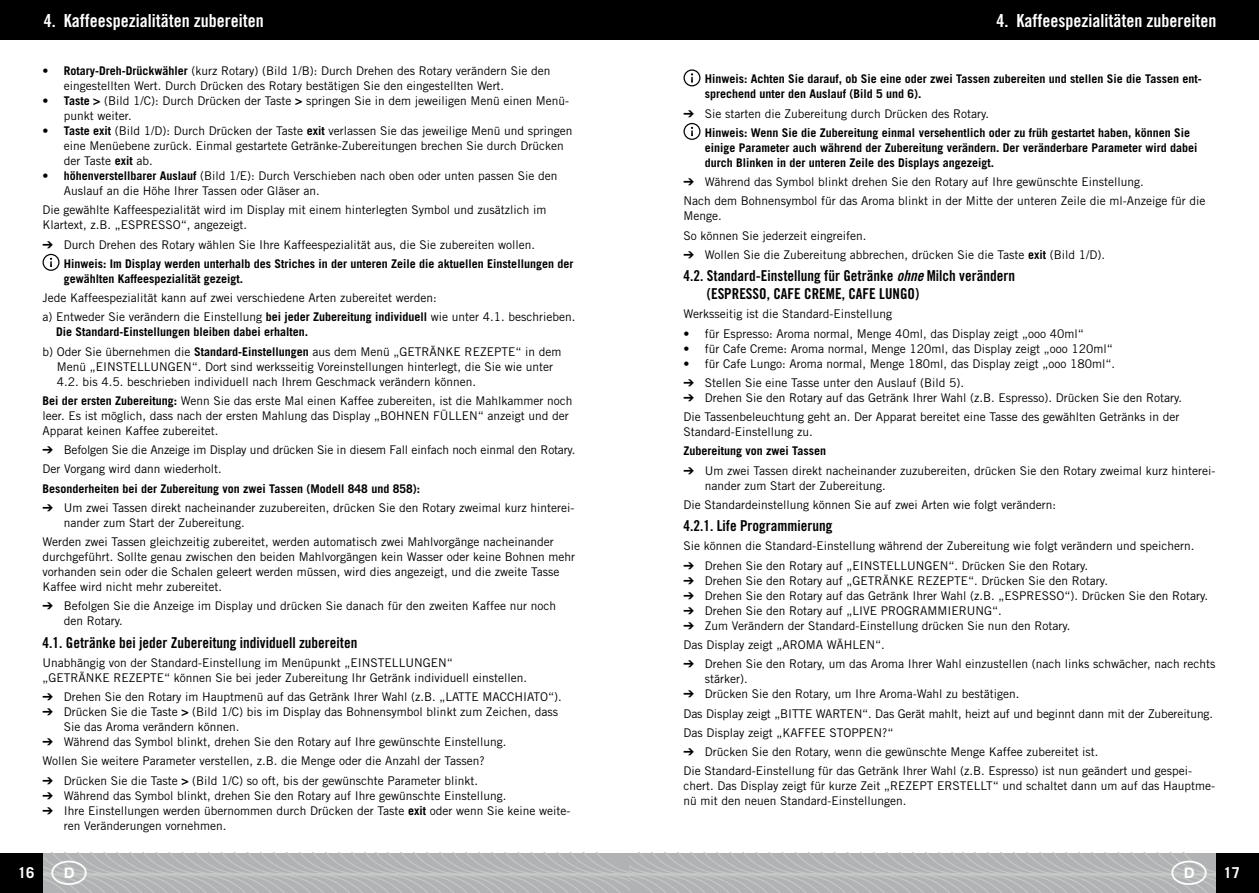
<style>
.page{position:relative;width:1259px;height:893px;background:#fff}
.page>*{position:absolute;margin:0;border:0;box-sizing:border-box;transform-origin:0 0}
.t1{font:18px "Trade Gothic LT Std Bd Cn 20";color:#fff}
.t2{font:15px/18px "Trade Gothic LT Std Bd Cn 20";color:#000}
.t3{font:700 15px "Trade Gothic LT Std";color:#fff}
.t4{font:12px/15px "Trade Gothic LT Std";color:#000}
.t5{font:700 12px/15px "Trade Gothic LT Std";color:#000}
.s1{font-weight:700}
.s2{font-weight:400}
.s3{font-family:"Trade Gothic LT Std Bd Cn 20 Obl"}
</style>
<div class="page">
<svg style="left:43px;top:254px;width:17px;height:17px"></svg>
<svg style="left:683px;top:69px;width:17px;height:17px"></svg>
<svg style="left:683px;top:123px;width:17px;height:17px"></svg>
<div style="left:0;top:0;width:1258px;height:40px;background:#000"></div>
<div style="left:1216px;top:853px;width:42px;height:40px;background:#000"></div>
<div style="left:0;top:853px;width:42px;height:40px;background:#000"></div>
<svg style="left:42px;top:853px;width:1174px;height:40px;background:#b5b6b7"></svg>
<h1 class="t1" style="left:44px;top:9px;width:221px">4. Kaffeespezialitäten zubereiten</h1>
<h1 class="t1" style="left:996px;top:9px;width:221px">4. Kaffeespezialitäten zubereiten</h1>
<p class="t4" style="left:64px;top:63px;width:488px;text-indent:-21px">• <span class="s1">Rotary-Dreh-Drückwähler</span> (kurz Rotary) (Bild 1/B): Durch Drehen des Rotary verändern Sie den eingestellten Wert. Durch Drücken des Rotary bestätigen Sie den eingestellten Wert.</p>
<p class="t4" style="left:64px;top:93px;width:507px;text-indent:-21px">• <span class="s1">Taste &gt;</span> (Bild 1/C): Durch Drücken der Taste <span class="s1">&gt;</span> springen Sie in dem jeweiligen Menü einen Menü&shy;punkt weiter.</p>
<p class="t4" style="left:64px;top:123px;width:510px;text-indent:-21px">• <span class="s1">Taste exit</span> (Bild 1/D): Durch Drücken der Taste <span class="s1">exit</span> verlassen Sie das jeweilige Menü und springen eine Menüebene zurück. Einmal gestartete Getränke-Zubereitungen brechen Sie durch Drücken der Taste <span class="s1">exit</span> ab.</p>
<p class="t4" style="left:64px;top:168px;width:495px;text-indent:-21px">• <span class="s1">höhenverstellbarer Auslauf</span> (Bild 1/E): Durch Verschieben nach oben oder unten passen Sie den<br>Auslauf an die Höhe Ihrer Tassen oder Gläser an.</p>
<p class="t4" style="left:43px;top:202px;width:505px">Die gewählte Kaffeespezialität wird im Display mit einem hinterlegten Symbol und zusätzlich im<br>Klartext, z.B. „ESPRESSO“, angezeigt.</p>
<p class="t4" style="left:64px;top:237px;width:473px">Durch Drehen des Rotary wählen Sie Ihre Kaffeespezialität aus, die Sie zubereiten wollen.</p>
<p class="t5" style="left:64px;top:256px;width:511px">Hinweis: Im Display werden unterhalb des Striches in der unteren Zeile die aktuellen Einstellungen der gewählten Kaffeespezialität gezeigt.</p>
<p class="t4" style="left:43px;top:288px;width:534px;line-height:19.2px">Jede Kaffeespezialität kann auf zwei verschiedene Arten zubereitet werden:<br>a) Entweder Sie verändern die Einstellung <span class="s1">bei jeder Zubereitung individuell</span> wie unter 4.1. beschrieben.</p>
<p class="t5" style="left:43px;top:322px;width:520px;line-height:19.2px;text-indent:14px">Die Standard-Einstellungen bleiben dabei erhalten.<br><span class="s2">b) Oder Sie übernehmen die</span> Standard-Einstellungen <span class="s2">aus dem Menü „GETRÄNKE REZEPTE“ in dem</span></p>
<p class="t4" style="left:57px;top:359px;width:498px">Menü „EINSTELLUNGEN“. Dort sind werksseitig Voreinstellungen hinterlegt, die Sie wie unter<br>4.2. bis 4.5. beschrieben individuell nach Ihrem Geschmack verändern können.</p>
<p class="t4" style="left:43px;top:393px;width:531px"><span class="s1">Bei der ersten Zubereitung:</span> Wenn Sie das erste Mal einen Kaffee zubereiten, ist die Mahlkammer noch leer. Es ist möglich, dass nach der ersten Mahlung das Display „BOHNEN FÜLLEN“ anzeigt und der<br>Apparat keinen Kaffee zubereitet.</p>
<p class="t4" style="left:43px;top:440px;width:534px;line-height:19.2px;text-indent:21px">Befolgen Sie die Anzeige im Display und drücken Sie in diesem Fall einfach noch einmal den Rotary.<br>Der Vorgang wird dann wiederholt.</p>
<p class="t5" style="left:43px;top:481px;width:379px">Besonderheiten bei der Zubereitung von zwei Tassen (Modell 848 und 858):</p>
<p class="t4" style="left:64px;top:500px;width:512px">Um zwei Tassen direkt nacheinander zuzubereiten, drücken Sie den Rotary zweimal kurz hinterei&shy;nander zum Start der Zubereitung.</p>
<p class="t4" style="left:43px;top:534px;width:534px">Werden zwei Tassen gleichzeitig zubereitet, werden automatisch zwei Mahlvorgänge nacheinander durchgeführt. Sollte genau zwischen den beiden Mahlvorgängen kein Wasser oder keine Bohnen mehr vorhanden sein oder die Schalen geleert werden müssen, wird dies angezeigt, und die zweite Tasse Kaffee wird nicht mehr zubereitet.</p>
<p class="t4" style="left:64px;top:598px;width:494px">Befolgen Sie die Anzeige im Display und drücken Sie danach für den zweiten Kaffee nur noch den Rotary.</p>
<p class="t2" style="left:43px;top:633px;width:316px">4.1. Getränke bei jeder Zubereitung individuell zubereiten</p>
<p class="t4" style="left:43px;top:655px;width:486px">Unabhängig von der Standard-Einstellung im Menüpunkt „EINSTELLUNGEN“<br>„GETRÄNKE REZEPTE“ können Sie bei jeder Zubereitung Ihr Getränk individuell einstellen.</p>
<p class="t4" style="left:64px;top:689px;width:499px">Drehen Sie den Rotary im Hauptmenü auf das Getränk Ihrer Wahl (z.B. „LATTE MACCHIATO“).<br>Drücken Sie die Taste <span class="s1">&gt;</span> (Bild 1/C) bis im Display das Bohnensymbol blinkt zum Zeichen, dass Sie das Aroma verändern können.<br>Während das Symbol blinkt, drehen Sie den Rotary auf Ihre gewünschte Einstellung.</p>
<p class="t4" style="left:64px;top:751px;width:422px;line-height:19.2px;text-indent:-21px">Wollen Sie weitere Parameter verstellen, z.B. die Menge oder die Anzahl der Tassen?<br>Drücken Sie die Taste <span class="s1">&gt;</span> (Bild 1/C) so oft, bis der gewünschte Parameter blinkt.</p>
<p class="t4" style="left:64px;top:788px;width:508px">Während das Symbol blinkt, drehen Sie den Rotary auf Ihre gewünschte Einstellung.<br>Ihre Einstellungen werden übernommen durch Drücken der Taste <span class="s1">exit</span> oder wenn Sie keine weite&shy;ren Veränderungen vornehmen.</p>
<p class="t5" style="left:705px;top:71px;width:498px">Hinweis: Achten Sie darauf, ob Sie eine oder zwei Tassen zubereiten und stellen Sie die Tassen ent&shy;sprechend unter den Auslauf (Bild 5 und 6).</p>
<p class="t4" style="left:705px;top:106px;width:286px">Sie starten die Zubereitung durch Drücken des Rotary.</p>
<p class="t5" style="left:705px;top:125px;width:494px">Hinweis: Wenn Sie die Zubereitung einmal versehentlich oder zu früh gestartet haben, können Sie einige Parameter auch während der Zubereitung verändern. Der veränderbare Parameter wird dabei durch Blinken in der unteren Zeile des Displays angezeigt.</p>
<p class="t4" style="left:683px;top:172px;width:523px;line-height:19.2px;text-indent:21px">Während das Symbol blinkt drehen Sie den Rotary auf Ihre gewünschte Einstellung.<br>Nach dem Bohnensymbol für das Aroma blinkt in der Mitte der unteren Zeile die ml-Anzeige für die</p>
<p class="t4" style="left:683px;top:208px;width:40px">Menge.</p>
<p class="t4" style="left:683px;top:228px;width:184px">So können Sie jederzeit eingreifen.</p>
<p class="t4" style="left:705px;top:247px;width:402px">Wollen Sie die Zubereitung abbrechen, drücken Sie die Taste <span class="s1">exit</span> (Bild 1/D).</p>
<p class="t2" style="left:707px;top:267px;width:310px;text-indent:-23px">4.2. Standard-Einstellung für Getränke <span class="s3">ohne</span> Milch verändern (ESPRESSO, CAFE CREME, CAFE LUNGO)</p>
<p class="t4" style="left:683px;top:307px;width:210px">Werksseitig ist die Standard-Einstellung</p>
<p class="t4" style="left:683px;top:326px;width:402px">• für Espresso: Aroma normal, Menge 40ml, das Display zeigt „ooo 40ml“</p>
<p class="t4" style="left:683px;top:341px;width:431px">• für Cafe Creme: Aroma normal, Menge 120ml, das Display zeigt „ooo 120ml“</p>
<p class="t4" style="left:705px;top:354px;width:412px;line-height:19.2px;text-indent:-21px">• für Cafe Lungo: Aroma normal, Menge 180ml, das Display zeigt „ooo 180ml“.<br>Stellen Sie eine Tasse unter den Auslauf (Bild 5).</p>
<p class="t4" style="left:683px;top:388px;width:500px;line-height:19.2px;text-align:right">Drehen Sie den Rotary auf das Getränk Ihrer Wahl (z.B. Espresso). Drücken Sie den Rotary.<br>Die Tassenbeleuchtung geht an. Der Apparat bereitet eine Tasse des gewählten Getränks in der</p>
<p class="t4" style="left:683px;top:424px;width:131px">Standard-Einstellung zu.</p>
<p class="t5" style="left:683px;top:443px;width:144px">Zubereitung von zwei Tassen</p>
<p class="t4" style="left:705px;top:463px;width:512px">Um zwei Tassen direkt nacheinander zuzubereiten, drücken Sie den Rotary zweimal kurz hinterei&shy;nander zum Start der Zubereitung.</p>
<p class="t4" style="left:683px;top:497px;width:374px">Die Standardeinstellung können Sie auf zwei Arten wie folgt verändern:</p>
<p class="t2" style="left:683px;top:517px;width:151px">4.2.1. Life Programmierung</p>
<p class="t4" style="left:705px;top:536px;width:491px;line-height:19.2px;text-indent:-21px">Sie können die Standard-Einstellung während der Zubereitung wie folgt verändern und speichern.<br>Drehen Sie den Rotary auf „EINSTELLUNGEN“. Drücken Sie den Rotary.</p>
<p class="t4" style="left:705px;top:573px;width:505px">Drehen Sie den Rotary auf „GETRÄNKE REZEPTE“. Drücken Sie den Rotary.<br>Drehen Sie den Rotary auf das Getränk Ihrer Wahl (z.B. „ESPRESSO“). Drücken Sie den Rotary.<br>Drehen Sie den Rotary auf „LIVE PROGRAMMIERUNG“.<br>Zum Verändern der Standard-Einstellung drücken Sie nun den Rotary.</p>
<p class="t4" style="left:705px;top:635px;width:512px;line-height:19.2px;text-indent:-21px">Das Display zeigt „AROMA WÄHLEN“.<br>Drehen Sie den Rotary, um das Aroma Ihrer Wahl einzustellen (nach links schwächer, nach rechts</p>
<p class="t4" style="left:705px;top:671px;width:316px">stärker).<br>Drücken Sie den Rotary, um Ihre Aroma-Wahl zu bestätigen.</p>
<p class="t4" style="left:683px;top:706px;width:531px">Das Display zeigt „BITTE WARTEN“. Das Gerät mahlt, heizt auf und beginnt dann mit der Zubereitung.</p>
<p class="t4" style="left:683px;top:725px;width:211px">Das Display zeigt „KAFFEE STOPPEN?“</p>
<p class="t4" style="left:705px;top:744px;width:395px">Drücken Sie den Rotary, wenn die gewünschte Menge Kaffee zubereitet ist.</p>
<p class="t4" style="left:683px;top:763px;width:510px">Die Standard-Einstellung für das Getränk Ihrer Wahl (z.B. Espresso) ist nun geändert und gespei-</p>
<p class="t4" style="left:683px;top:778px;width:533px">chert. Das Display zeigt für kurze Zeit „REZEPT ERSTELLT“ und schaltet dann um auf das Hauptme&shy;nü mit den neuen Standard-Einstellungen.</p>
<p class="t3" style="left:18px;top:863px;width:18px">16</p>
<p class="t3" style="left:1223px;top:863px;width:18px">17</p>
</div>
